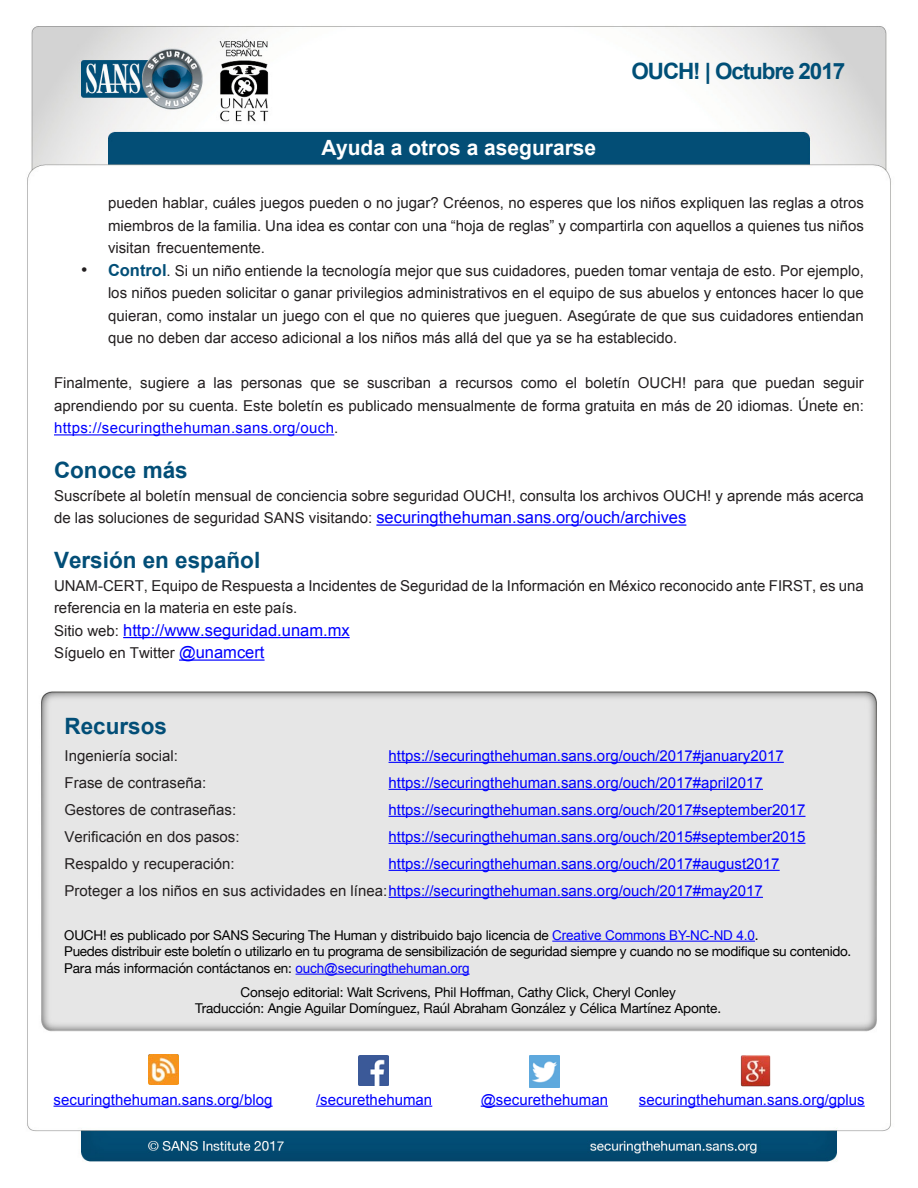
<style>
.page{position:relative;width:918px;height:1188px;background:#fff}
.page>*{position:absolute;margin:0;border:0;box-sizing:border-box;transform-origin:0 0}
.MainText{font:700 22.5px "Arial";color:#024e77}
.t1{font:700 22.5px "Arial";letter-spacing:-.05em;color:#004f77}
.t2{font:700 21px "Arial";color:#fff}
.t3{font:18px "Arial";color:#231f20}
.MainText-2{font:16.5px "Arial";color:#00f}
.MainText-3{font:15px/22.5px "Arial";color:#231f20}
.MainText-4{font:15px "Arial";color:#00f}
.t4{font:13.5px "Helvetica Neue";letter-spacing:-.01em;color:#000}
.s1{font-weight:700;font-size:16.5px;color:#024e77}
.s2{color:#00f}
.s3{font-size:16.5px;color:#00f}
.s4{font-size:15px;color:#231f20}
.s5{color:#231f20}
.s6{font-family:"Arial";color:#00f}
</style>
<div class="page">
<img style="left:27px;top:26px;width:864px;height:1136px">
<hr style="left:54px;top:434px;width:280px;height:1px;background:#00f">
<hr style="left:376px;top:524px;width:310px;height:2px;background:#00f">
<hr style="left:123px;top:637px;width:227px;height:1px;background:#00f">
<hr style="left:179px;top:659px;width:86px;height:2px;background:#00f">
<hr style="left:552px;top:941px;width:203px;height:1px;background:#00f">
<hr style="left:296px;top:974px;width:174px;height:1px;background:#00f">
<hr style="left:389px;top:762px;width:395px;height:1px;background:#00f">
<hr style="left:389px;top:789px;width:374px;height:1px;background:#00f">
<hr style="left:389px;top:816px;width:417px;height:1px;background:#00f">
<hr style="left:389px;top:843px;width:417px;height:1px;background:#00f">
<hr style="left:389px;top:870px;width:391px;height:1px;background:#00f">
<hr style="left:389px;top:897px;width:374px;height:1px;background:#00f">
<img style="left:148px;top:1054px;width:30px;height:30px">
<hr style="left:54px;top:1106px;width:219px;height:1px;background:#00f">
<img style="left:359px;top:1055px;width:30px;height:30px">
<hr style="left:316px;top:1106px;width:116px;height:1px;background:#00f">
<img style="left:530px;top:1055px;width:30px;height:32px">
<hr style="left:481px;top:1106px;width:127px;height:1px;background:#00f">
<img style="left:741px;top:1054px;width:30px;height:32px">
<hr style="left:639px;top:1106px;width:226px;height:1px;background:#00f">
<h1 class="t1" style="left:632px;top:56px;width:215px">OUCH! | Octubre 2017</h1>
<p class="t3" style="left:81px;top:258px;width:8px">•</p>
<h2 class="t2" style="left:322px;top:134px;width:276px">Ayuda a otros a asegurarse</h2>
<p class="MainText-3" style="left:108px;top:192px;width:757px;text-align:justify">pueden hablar, cuáles juegos pueden o no jugar? Créenos, no esperes que los niños expliquen las reglas a otros miembros de la familia. Una idea es contar con una “hoja de reglas y” compartirla con aquellos a quienes tus niños visitan frecuentemente.</p>
<p class="MainText-3" style="left:108px;top:259px;width:757px"><span class="s1">Control</span>. Si un niño entiende la tecnología mejor que sus cuidadores, pueden tomar ventaja de esto. Por ejemplo,</p>
<p class="MainText-3" style="left:108px;top:282px;width:757px;text-align:justify">los niños pueden solicitar o ganar privilegios administrativos en el equipo de sus abuelos y entonces hacer lo que quieran, como instalar un juego con el que no quieres que jueguen. Asegúrate de que sus cuidadores entiendan que no deben dar acceso adicional a los niños más allá del que ya se ha establecido.</p>
<p class="MainText-3" style="left:823px;top:372px;width:42px">seguir</p>
<p class="MainText-3" style="left:638px;top:372px;width:50px">OUCH!</p>
<p class="MainText-3" style="left:585px;top:372px;width:47px">boletín</p>
<p class="MainText-3" style="left:54px;top:372px;width:811px">Finalmente,<br>aprendiendo por su cuenta. Este boletín es publicado mensualmente de forma gratuita en más de 20 idiomas. Únete en: <span class="s2">https://securingthehuman.sans.org/ouch</span>.</p>
<p class="MainText" style="left:54px;top:455px;width:135px">Conoce más</p>
<p class="MainText-3" style="left:54px;top:484px;width:811px">Suscríbete al boletín mensual de conciencia sobre seguridad OUCH ,! consulta los archivos OUCH y! aprende más acerca de las soluciones de seguridad SANS visitando: <span class="s3">securingthehuman.sans.org/ouch/archives</span></p>
<p class="MainText" style="left:54px;top:545px;width:208px">Versión en español</p>
<p class="MainText-3" style="left:54px;top:574px;width:811px">UNAM-CERT, Equipo de Respuesta a Incidentes de Seguridad de la Información en México reconocido ante FIRST, es una referencia en la materia en este país.</p>
<p class="MainText-2" style="left:54px;top:619px;width:297px"><span class="s4">Sitio web:</span> http://www.seguridad.unam.mx</p>
<p class="MainText-3" style="left:54px;top:642px;width:212px">Síguelo en Twitter <span class="s3">@unamcert</span></p>
<p class="MainText-3" style="left:140px;top:372px;width:51px">sugiere</p>
<p class="MainText-3" style="left:214px;top:372px;width:21px">las</p>
<p class="MainText-3" style="left:367px;top:372px;width:66px">suscriban</p>
<p class="MainText-3" style="left:565px;top:372px;width:13px">el</p>
<p class="MainText-3" style="left:765px;top:372px;width:52px">puedan</p>
<p class="MainText-3" style="left:197px;top:372px;width:10px">a</p>
<p class="MainText-3" style="left:241px;top:372px;width:63px">personas</p>
<p class="MainText-3" style="left:310px;top:372px;width:27px">que</p>
<p class="MainText-3" style="left:343px;top:372px;width:17px">se</p>
<p class="MainText-3" style="left:439px;top:372px;width:10px">a</p>
<p class="MainText-3" style="left:455px;top:372px;width:59px">recursos</p>
<p class="MainText-3" style="left:521px;top:372px;width:38px">como</p>
<p class="MainText-3" style="left:694px;top:372px;width:32px">para</p>
<p class="MainText-3" style="left:732px;top:372px;width:27px">que</p>
<p class="MainText" style="left:65px;top:711px;width:104px">Recursos</p>
<p class="MainText-3" style="left:65px;top:744px;width:115px">Ingeniería social:</p>
<p class="MainText-4" style="left:389px;top:746px;width:397px">https://securingthehuman.sans.org/ouch/2017#january2017</p>
<p class="MainText-3" style="left:65px;top:771px;width:143px">Frase de contraseña:</p>
<p class="MainText-4" style="left:389px;top:773px;width:376px">https://securingthehuman.sans.org/ouch/2017#april2017</p>
<p class="MainText-3" style="left:65px;top:798px;width:173px">Gestores de contraseñas:</p>
<p class="MainText-4" style="left:389px;top:800px;width:418px">https://securingthehuman.sans.org/ouch/2017#september2017</p>
<p class="MainText-3" style="left:65px;top:825px;width:177px">Verificación en dos pasos:</p>
<p class="MainText-4" style="left:389px;top:827px;width:418px">https://securingthehuman.sans.org/ouch/2015#september2015</p>
<p class="MainText-4" style="left:389px;top:854px;width:393px">https://securingthehuman.sans.org/ouch/2017#august2017</p>
<p class="MainText-3" style="left:65px;top:852px;width:172px">Respaldo y recuperación:</p>
<p class="MainText-4" style="left:65px;top:881px;width:700px"><span class="s5">Proteger a los niños en sus actividades en línea:</span>https://securingthehuman.sans.org/ouch/2017#may2017</p>
<p class="t4" style="left:64px;top:925px;width:696px">OUCH! es publicado por SANS Securing The Human y distribuido bajo licencia de <span class="s6">Creative Commons BY-NC-ND 4.0</span>.</p>
<p class="t4" style="left:64px;top:942px;width:789px">Puedes distribuir este boletín o utilizarlo en tu programa de sensibilización de seguridad siempre y cuando no se modifique su contenido.</p>
<p class="t4" style="left:64px;top:958px;width:407px">Para más información contáctanos en: <span class="s6">ouch@securingthehuman.org</span></p>
<p class="t4" style="left:241px;top:982px;width:437px">Consejo editorial: Walt Scrivens, Phil Hoffman, Cathy Click, Cheryl Conley</p>
<p class="t4" style="left:195px;top:999px;width:527px">Traducción: Angie Aguilar Domínguez, Raúl Abraham González y Célica Martínez Aponte.</p>
<p class="MainText-4" style="left:54px;top:1090px;width:221px">securingthehuman.sans.org/blog</p>
<p class="MainText-4" style="left:316px;top:1090px;width:118px">/securethehuman</p>
<p class="MainText-4" style="left:481px;top:1090px;width:129px">@securethehuman</p>
<p class="MainText-4" style="left:639px;top:1090px;width:227px">securingthehuman.sans.org/gplus</p>
</div>
